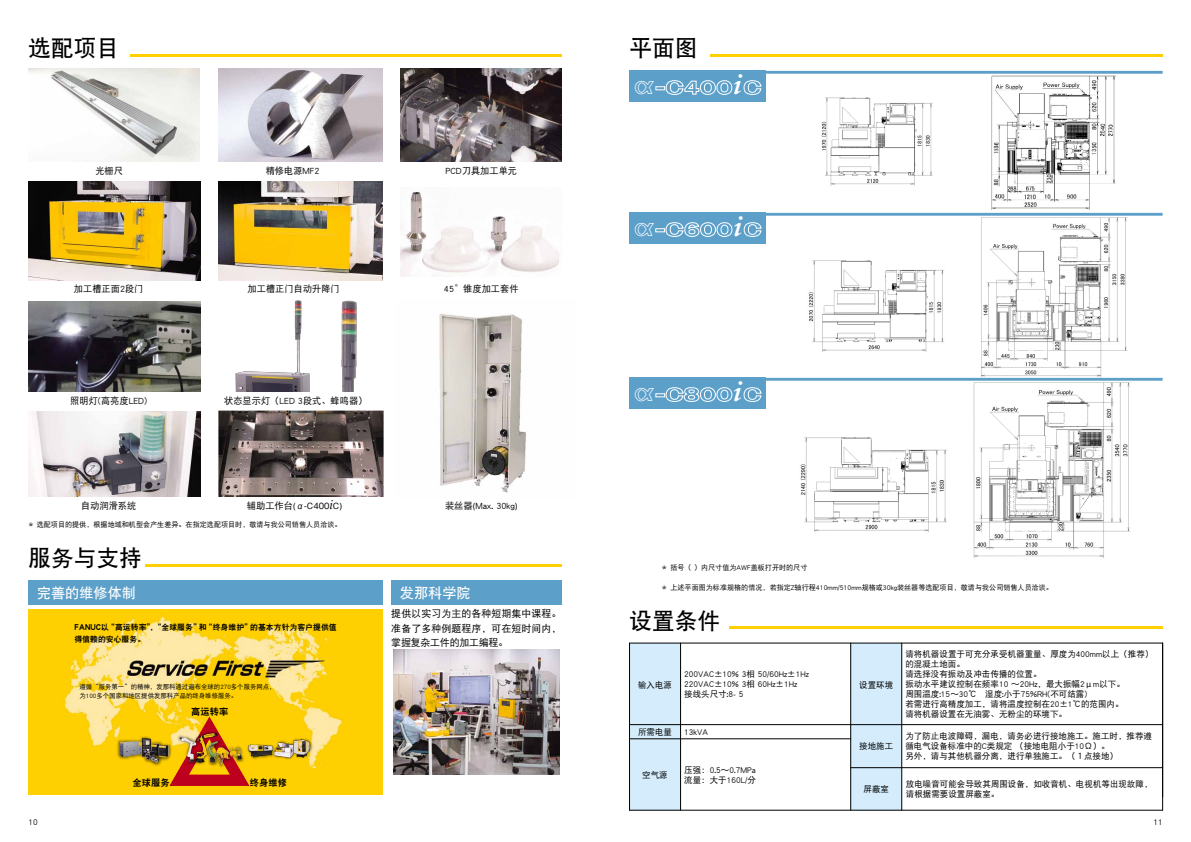
<style>
.page{position:relative;width:1191px;height:842px;background:#fff}
.page>*{position:absolute;margin:0;border:0;box-sizing:border-box;transform-origin:0 0}
.t1{font:22.7px "DF Hei GB W7";color:#000}
.t2{font:18px "Fanuc Logo 1.0 Regular";color:#fff}
.t3{font:14.2px "DF Hei GB W7";color:#fff}
.t4{font:9.9px/14.2px "DF Hei GB W5";letter-spacing:.01em;color:#000;text-align:justify}
.t5{font:9.4px "DF Hei GB W9";color:#000}
.t6{font:9.2px "DF Hei GB W5";color:#000}
.t7{font:8.5px/9.9px "DF Hei GB W5";color:#000}
.t8{font:500 8.5px "Gothic BBB Pro";color:#000}
.t9{font:7.9px/11.8px "DF Hei GB W9";color:#000}
.t10{font:7.1px "DF Hei GB W5";color:#000}
.t11{font:6.4px/8.9px "DF Hei GB W5";color:#000}
.s1{font-family:"DF Hei GB W5";font-weight:400;font-size:9.2px}
.s2{font-family:"Palatino";font-weight:400;font-style:italic;font-size:12.8px}
.s3{font-family:"Gothic BBB Pro";font-weight:500;font-size:8.5px}
.s4{font-size:9.4px}
</style>
<div class="page">
<img style="left:821px;top:97px;width:112px;height:89px">
<img style="left:808px;top:260px;width:137px;height:92px">
<img style="left:970px;top:217px;width:166px;height:161px">
<img style="left:973px;top:382px;width:158px;height:176px">
<img style="left:800px;top:437px;width:147px;height:95px">
<img style="left:985px;top:70px;width:145px;height:140px">
<img style="left:235px;top:300px;width:75px;height:91px">
<img style="left:218px;top:411px;width:165px;height:85px">
<img style="left:341px;top:300px;width:16px;height:92px">
<img style="left:400px;top:68px;width:161px;height:94px">
<img style="left:219px;top:68px;width:163px;height:94px">
<img style="left:28px;top:301px;width:172px;height:91px">
<hr style="left:629px;top:71px;width:533px;height:3px;background:#5ca0ca">
<img style="left:29px;top:182px;width:172px;height:99px">
<img style="left:219px;top:182px;width:164px;height:99px">
<img style="left:400px;top:192px;width:159px;height:84px">
<img style="left:439px;top:313px;width:87px;height:180px">
<img style="left:28px;top:411px;width:172px;height:86px">
<img style="left:28px;top:68px;width:172px;height:94px">
<div style="left:629px;top:71px;width:136px;height:31px;background:#5ca0ca"></div>
<div style="left:629px;top:213px;width:136px;height:31px;background:#5ca0ca"></div>
<hr style="left:629px;top:213px;width:533px;height:3px;background:#5ca0ca">
<div style="left:629px;top:378px;width:136px;height:31px;background:#5ca0ca"></div>
<hr style="left:629px;top:378px;width:533px;height:3px;background:#5ca0ca">
<img style="left:28px;top:609px;width:355px;height:186px">
<img style="left:116px;top:734px;width:198px;height:35px">
<img style="left:120px;top:740px;width:22px;height:17px">
<img style="left:259px;top:744px;width:12px;height:13px">
<img style="left:293px;top:738px;width:17px;height:19px">
<img style="left:142px;top:738px;width:4px;height:9px">
<img style="left:271px;top:741px;width:25px;height:17px">
<img style="left:142px;top:747px;width:4px;height:17px">
<img style="left:146px;top:712px;width:113px;height:80px">
<hr style="left:130px;top:54px;width:431px;height:3px;background:#ffcf00">
<hr style="left:710px;top:54px;width:452px;height:3px;background:#ffcf00">
<hr style="left:729px;top:626px;width:433px;height:3px;background:#ffcf00">
<hr style="left:145px;top:564px;width:416px;height:3px;background:#ffcf00">
<div style="left:629px;top:643px;width:51px;height:167px;background:#d4ecfb"></div>
<div style="left:850px;top:643px;width:51px;height:167px;background:#d4ecfb"></div>
<hr style="left:629px;top:643px;width:533px;height:1px;background:#000">
<hr style="left:850px;top:767px;width:312px;height:1px;background:#000">
<hr style="left:850px;top:724px;width:312px;height:1px;background:#000">
<hr style="left:629px;top:810px;width:533px;height:1px;background:#000">
<hr style="left:629px;top:738px;width:221px;height:1px;background:#000">
<hr style="left:629px;top:724px;width:221px;height:1px;background:#000">
<hr style="left:629px;top:643px;width:1px;height:167px;background:#000">
<hr style="left:680px;top:643px;width:1px;height:167px;background:#000">
<hr style="left:850px;top:643px;width:1px;height:167px;background:#000">
<hr style="left:901px;top:643px;width:1px;height:167px;background:#000">
<hr style="left:1162px;top:643px;width:1px;height:167px;background:#000">
<img style="left:393px;top:650px;width:166px;height:124px">
<div style="left:28px;top:581px;width:355px;height:24px;background:#5ca0ca"></div>
<div style="left:391px;top:581px;width:170px;height:24px;background:#5ca0ca"></div>
<div style="left:655px;top:86px;width:10px;height:4px;border:1px solid #fff"></div>
<svg style="left:665px;top:80px;width:67px;height:15px"></svg>
<svg style="left:743px;top:80px;width:18px;height:15px"></svg>
<div style="left:655px;top:228px;width:10px;height:4px;border:1px solid #fff"></div>
<svg style="left:665px;top:222px;width:67px;height:15px"></svg>
<svg style="left:743px;top:222px;width:18px;height:15px"></svg>
<div style="left:655px;top:393px;width:10px;height:4px;border:1px solid #fff"></div>
<svg style="left:665px;top:387px;width:67px;height:15px"></svg>
<svg style="left:743px;top:387px;width:18px;height:15px"></svg>
<h1 class="t1" style="left:28px;top:35px;width:92px">选配项目</h1>
<h1 class="t1" style="left:629px;top:35px;width:70px">平面图</h1>
<p class="t6" style="left:95px;top:165px;width:29px">光栅尺</p>
<p class="t6" style="left:266px;top:165px;width:55px">精修电源MF2</p>
<p class="t6" style="left:445px;top:165px;width:73px">PCD刀具加工单元</p>
<p class="t6" style="left:74px;top:283px;width:71px">加工槽正面2段门</p>
<p class="t6" style="left:248px;top:283px;width:94px">加工槽正门自动升降门</p>
<p class="t6" style="left:70px;top:395px;width:78px">照明灯(高亮度LED)</p>
<p class="t6" style="left:81px;top:500px;width:57px">自动润滑系统</p>
<p class="t6" style="left:224px;top:395px;width:145px">状态显示灯（LED 3段式、蜂鸣器）</p>
<p class="t8" style="left:247px;top:499px;width:97px"><span class="s1">辅助工作台</span>(α-C400<span class="s2">i</span>C)</p>
<p class="t10" style="left:27px;top:520px;width:316px">＊ 选配项目的提供，根据地域和机型会产生差异。在指定选配项目时，敬请与我公司销售人员洽谈。</p>
<h1 class="t1" style="left:28px;top:545px;width:115px">服务与支持</h1>
<p class="t6" style="left:444px;top:283px;width:76px">45°锥度加工套件</p>
<p class="t6" style="left:445px;top:500px;width:74px">装丝器<span class="s3">(</span>Max. 30kg<span class="s3">)</span></p>
<h3 class="t3" style="left:37px;top:586px;width:101px">完善的维修体制</h3>
<h3 class="t3" style="left:400px;top:586px;width:72px">发那科学院</h3>
<p class="t4" style="left:391px;top:606px;width:172px">提供以实习为主的各种短期集中课程。准备了多种例题程序，可在短时间内，掌握复杂工件的加工编程。</p>
<p class="t9" style="left:74px;top:621px;width:264px"><span class="s4">FANUC</span>以“高运转率”，“全球服务”和“终身维护”的基本方针为客户提供值得信赖的安心服务。</p>
<p class="t11" style="left:80px;top:683px;width:198px">遵循“服务第一”的精神，发那科通过遍布全球的270多个服务网点，为100多个国家和地区提供发那科产品的终身维修服务。</p>
<p class="t5" style="left:191px;top:706px;width:39px">高运转率</p>
<p class="t5" style="left:132px;top:777px;width:39px">全球服务</p>
<p class="t5" style="left:250px;top:777px;width:39px">终身维修</p>
<h2 class="t2" style="left:635px;top:74px;width:22px">@</h2>
<h2 class="t2" style="left:732px;top:74px;width:12px">+</h2>
<h2 class="t2" style="left:635px;top:216px;width:22px">@</h2>
<h2 class="t2" style="left:732px;top:216px;width:12px">+</h2>
<h2 class="t2" style="left:635px;top:381px;width:22px">@</h2>
<h2 class="t2" style="left:732px;top:381px;width:12px">+</h2>
<p class="t10" style="left:661px;top:564px;width:148px">＊ 括号（ ）内尺寸值为AWF盖板打开时的尺寸</p>
<p class="t10" style="left:661px;top:583px;width:393px">＊ 上述平面图为标准规格的情况，若指定Z轴行程410mm/510mm规格或30kg装丝器等选配项目，敬请与我公司销售人员洽谈。</p>
<h1 class="t1" style="left:629px;top:608px;width:92px">设置条件</h1>
<p class="t7" style="left:638px;top:679px;width:36px">输入电源</p>
<p class="t7" style="left:638px;top:727px;width:36px">所需电量</p>
<p class="t7" style="left:642px;top:769px;width:27px">空气源</p>
<p class="t7" style="left:684px;top:669px;width:126px">200VAC±10% 3相 50/60Hz±1Hz<br>220VAC±10% 3相 60Hz±1Hz<br>接线头尺寸:8- 5</p>
<p class="t7" style="left:684px;top:727px;width:25px">13kVA</p>
<p class="t7" style="left:684px;top:764px;width:73px">压强：0.5～0.7MPa流量：大于160L/分</p>
<p class="t7" style="left:859px;top:679px;width:36px">设置环境</p>
<p class="t7" style="left:905px;top:649px;width:249px">请将机器设置于可充分承受机器重量、厚度为400mm以上（推荐）的混凝土地面。<br>请选择没有振动及冲击传播的位置。<br>振动水平建议控制在频率10 ～20Hz，最大振幅2μm以下。<br>周围温度:15～30℃　湿度:小于75%RH(不可结露)<br>若需进行高精度加工，请将温度控制在20±1℃的范围内。<br>请将机器设置在无油雾、无粉尘的环境下。</p>
<p class="t7" style="left:905px;top:731px;width:248px">为了防止电波障碍，漏电，请务必进行接地施工。施工时，推荐遵循电气设备标准中的C类规定 （接地电阻小于10Ω）。<br>另外，请与其他机器分离，进行单独施工。（１点接地）</p>
<p class="t7" style="left:859px;top:741px;width:36px">接地施工</p>
<p class="t7" style="left:863px;top:784px;width:27px">屏蔽室</p>
<p class="t7" style="left:906px;top:779px;width:248px">放电噪音可能会导致其周围设备，如收音机、电视机等出现故障，请根据需要设置屏蔽室。</p>
<p class="t7" style="left:28px;top:817px;width:11px">10</p>
<p class="t7" style="left:1153px;top:817px;width:11px">11</p>
</div>
